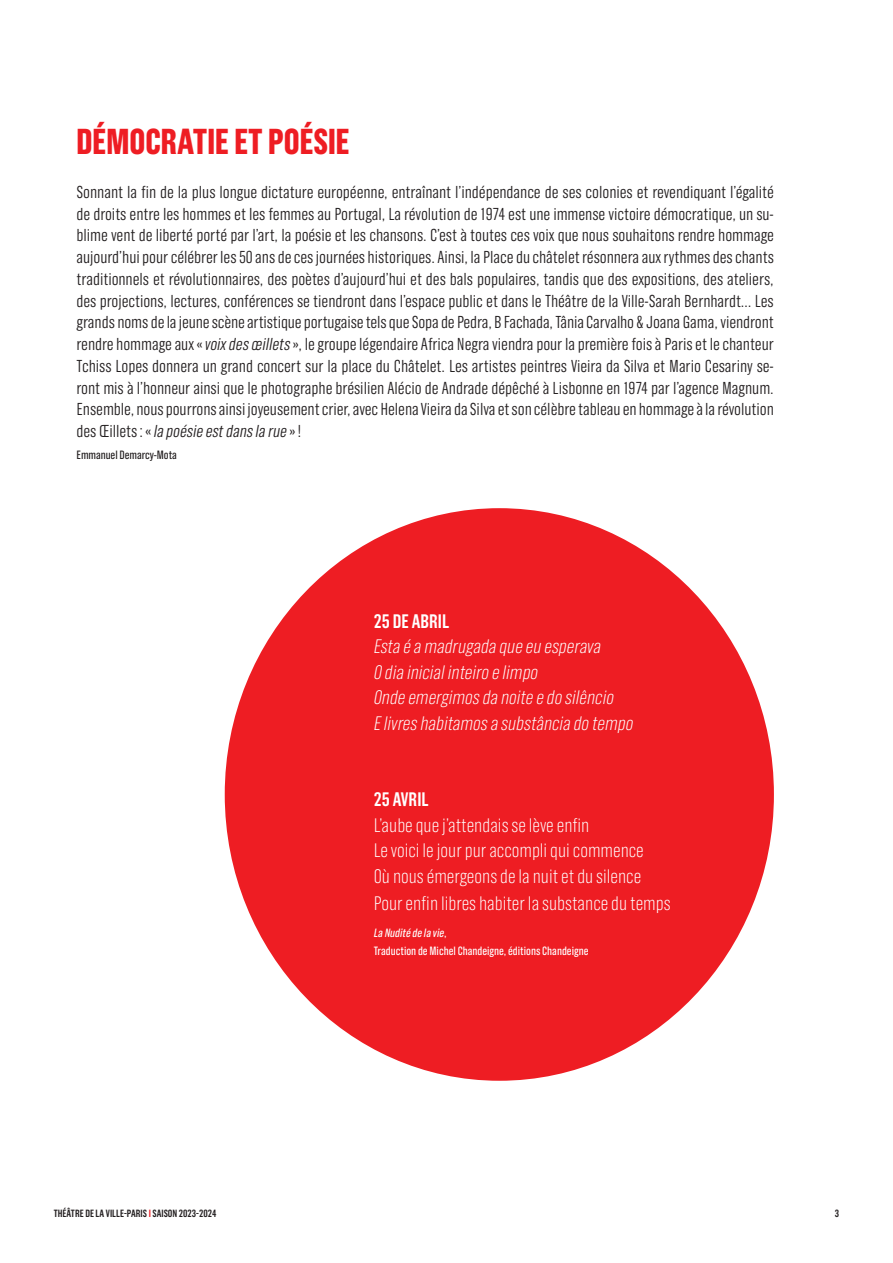
<style>
.page{position:relative;width:893px;height:1263px;background:#fff}
.page>*{position:absolute;margin:0;border:0;box-sizing:border-box;transform-origin:0 0}
.TEXTE{font:700 36px "Grotzec Cond";color:#ee1d23}
.t1{font:200 19.5px "Grotzec Cond";color:#fff}
.t2{font:italic 200 19.5px "Grotzec Cond";color:#fff}
.t3{font:600 19.5px "Grotzec Cond";color:#fff}
.TEXTE-2{font:300 17.25px/21.8px "Grotzec Cond";letter-spacing:-.005em;color:#231f20;text-align:justify}
.t4{font:12px "Grotzec Cond";color:#fff}
.TEXTE-3{font:12px "Grotzec Cond";letter-spacing:-.005em;color:#231f20}
.t5{font:italic 12px "Grotzec Cond";color:#fff}
.t6{font:600 10.5px "Grotzec Cond";color:#231f20}
.s1{font-style:italic}
.s2{font-style:normal}
.s3{color:#ee1d23}
</style>
<div class="page">
<div style="left:225px;top:508px;width:549px;height:573px;background:#ee1d23;border-radius:50%"></div>
<p class="TEXTE" style="left:77px;top:121px;width:275px">DÉMOCRATIE ET POÉSIE</p>
<p class="TEXTE-2" style="left:77px;top:181px;width:699px">Sonnant la fin de la plus longue dictature européenne, entraînant l’indépendance de ses colonies et revendiquant l’égalité de droits entre les hommes et les femmes au Portugal, La révolution de 1974 est une immense victoire démocratique, un su&shy;blime vent de liberté porté par l’art, la poésie et les chansons. C’est à toutes ces voix que nous souhaitons rendre hommage aujourd’hui pour célébrer les 50 ans de ces journées historiques. Ainsi, la Place du châtelet résonnera aux rythmes des chants traditionnels et révolutionnaires, des poètes d’aujourd’hui et des bals populaires, tandis que des expositions, des ateliers, des projections, lectures, conférences se tiendront dans l’espace public et dans le Théâtre de la Ville-Sarah Bernhardt… Les grands noms de la jeune scène artistique portugaise tels que Sopa de Pedra, B Fachada, Tânia Carvalho &amp; Joana Gama, viendront rendre hommage aux «<span class="s1">voix des œillets</span>», le groupe légendaire Africa Negra viendra pour la première fois à Paris et le chanteur Tchiss Lopes donnera un grand concert sur la place du Châtelet. Les artistes peintres Vieira da Silva et Mario Cesariny se&shy;ront mis à l’honneur ainsi que le photographe brésilien Alécio de Andrade dépêché à Lisbonne en 1974 par l’agence Magnum.<br>Ensemble, nous pourrons ainsi joyeusement crier, avec Helena Vieira da Silva et son célèbre tableau en hommage à la révolution des Œillets: «<span class="s1">la poésie est dans la rue</span>»!</p>
<p class="TEXTE-3" style="left:77px;top:448px;width:102px">Emmanuel Demarcy-Mota</p>
<p class="t3" style="left:374px;top:610px;width:77px">25 DE ABRIL</p>
<p class="t2" style="left:374px;top:636px;width:229px">Esta é a madrugada que eu esperava</p>
<p class="t2" style="left:374px;top:661px;width:166px">O dia inicial inteiro e limpo</p>
<p class="t2" style="left:374px;top:687px;width:242px">Onde emergimos da noite e do silêncio</p>
<p class="t2" style="left:374px;top:712px;width:261px">E livres habitamos a substância do tempo</p>
<p class="t3" style="left:374px;top:788px;width:57px">25 AVRIL</p>
<p class="t1" style="left:374px;top:814px;width:217px">L’aube que j’attendais se lève enfin</p>
<p class="t1" style="left:374px;top:840px;width:272px">Le voici le jour pur accompli qui commence</p>
<p class="t1" style="left:374px;top:865px;width:269px">Où nous émergeons de la nuit et du silence</p>
<p class="t1" style="left:374px;top:892px;width:298px">Pour enfin libres habiter la substance du temps</p>
<p class="t5" style="left:374px;top:926px;width:74px">La Nudité de la vie<span class="s2">,</span></p>
<p class="t4" style="left:374px;top:944px;width:216px">Traduction de Michel Chandeigne, éditions Chandeigne</p>
<p class="t6" style="left:54px;top:1208px;width:164px">THÉÂTRE DE LA VILLE-PARIS <span class="s3">I</span> SAISON 2023-2024</p>
<p class="t6" style="left:835px;top:1208px;width:6px">3</p>
</div>
